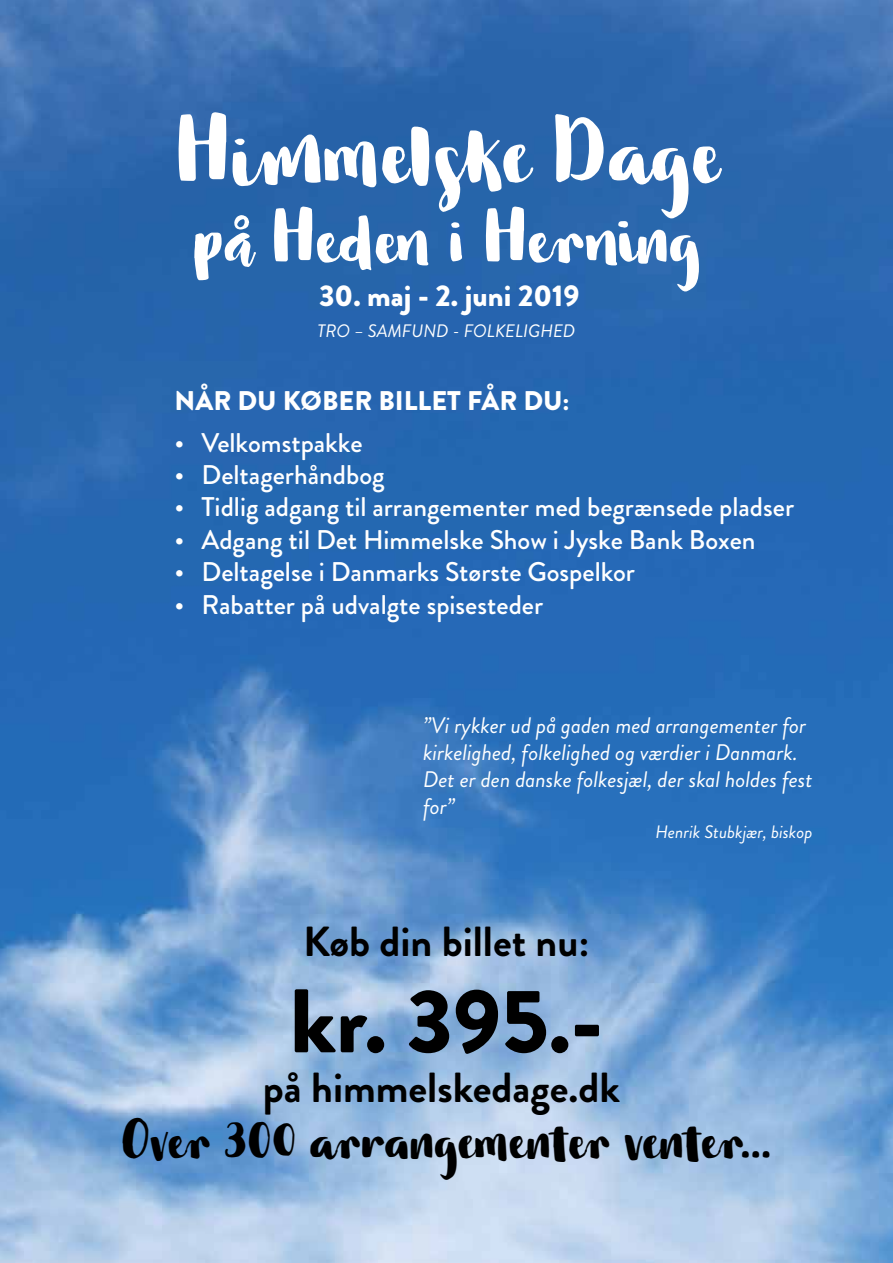
<style>
.page{position:relative;width:893px;height:1263px;background:#fff}
.page>*{position:absolute;margin:0;border:0;box-sizing:border-box;transform-origin:0 0}
.t1{font:900 90px "Brandon Grotesque";color:#000}
.t2{font:75px "Baltasar Dark";color:#fff}
.t3{font:60px "Baltasar Dark";color:#fff}
.t4{font:45px "Baltasar Dark";color:#000}
.t5{font:700 42px "Brandon Grotesque";color:#000}
.t6{font:900 30px "Brandon Grotesque";color:#fff}
.t7{font:500 27px "Brandon Grotesque";color:#fff}
.t8{font:900 27px "Brandon Grotesque";color:#fff}
.t9{font:italic 22.5px/27px "Brandon Grotesque";color:#fff}
.t10{font:italic 18px "Brandon Grotesque";color:#fff}
</style>
<div class="page">
<img style="left:0;top:0;width:893px;height:1263px">
<h2 class="t2" style="left:175px;top:109px;width:546px">Himmelske Dage</h2>
<h3 class="t3" style="left:192px;top:204px;width:510px">på Heden i Herning</h3>
<p class="t6" style="left:319px;top:274px;width:262px">30. maj - 2. juni 2019</p>
<p class="t10" style="left:318px;top:318px;width:259px">TRO – SAMFUND - FOLKELIGHED</p>
<p class="t8" style="left:175px;top:382px;width:396px">NÅR DU KØBER BILLET FÅR DU:</p>
<p class="t7" style="left:175px;top:424px;width:189px">• Velkomstpakke</p>
<p class="t7" style="left:175px;top:456px;width:211px">• Deltagerhåndbog</p>
<p class="t7" style="left:175px;top:488px;width:621px">• Tidlig adgang til arrangementer med begrænsede pladser</p>
<p class="t7" style="left:175px;top:521px;width:582px">• Adgang til Det Himmelske Show i Jyske Bank Boxen</p>
<p class="t7" style="left:175px;top:553px;width:462px">• Deltagelse i Danmarks Største Gospelkor</p>
<p class="t7" style="left:175px;top:586px;width:370px">• Rabatter på udvalgte spisesteder</p>
<p class="t9" style="left:423px;top:712px;width:391px">”Vi rykker ud på gaden med arrangementer for kirkelighed, folkelighed og værdier i Danmark.<br>Det er den danske folkesjæl, der skal holdes fest for”</p>
<p class="t10" style="left:655px;top:819px;width:159px">Henrik Stubkjær, biskop</p>
<h3 class="t5" style="left:303px;top:912px;width:288px">Køb din billet nu:</h3>
<h1 class="t1" style="left:290px;top:957px;width:315px">kr. 395.-</h1>
<h3 class="t5" style="left:263px;top:1058px;width:359px">på himmelskedage.dk</h3>
<h3 class="t4" style="left:121px;top:1114px;width:652px">Over 300 arrangementer venter...</h3>
</div>
